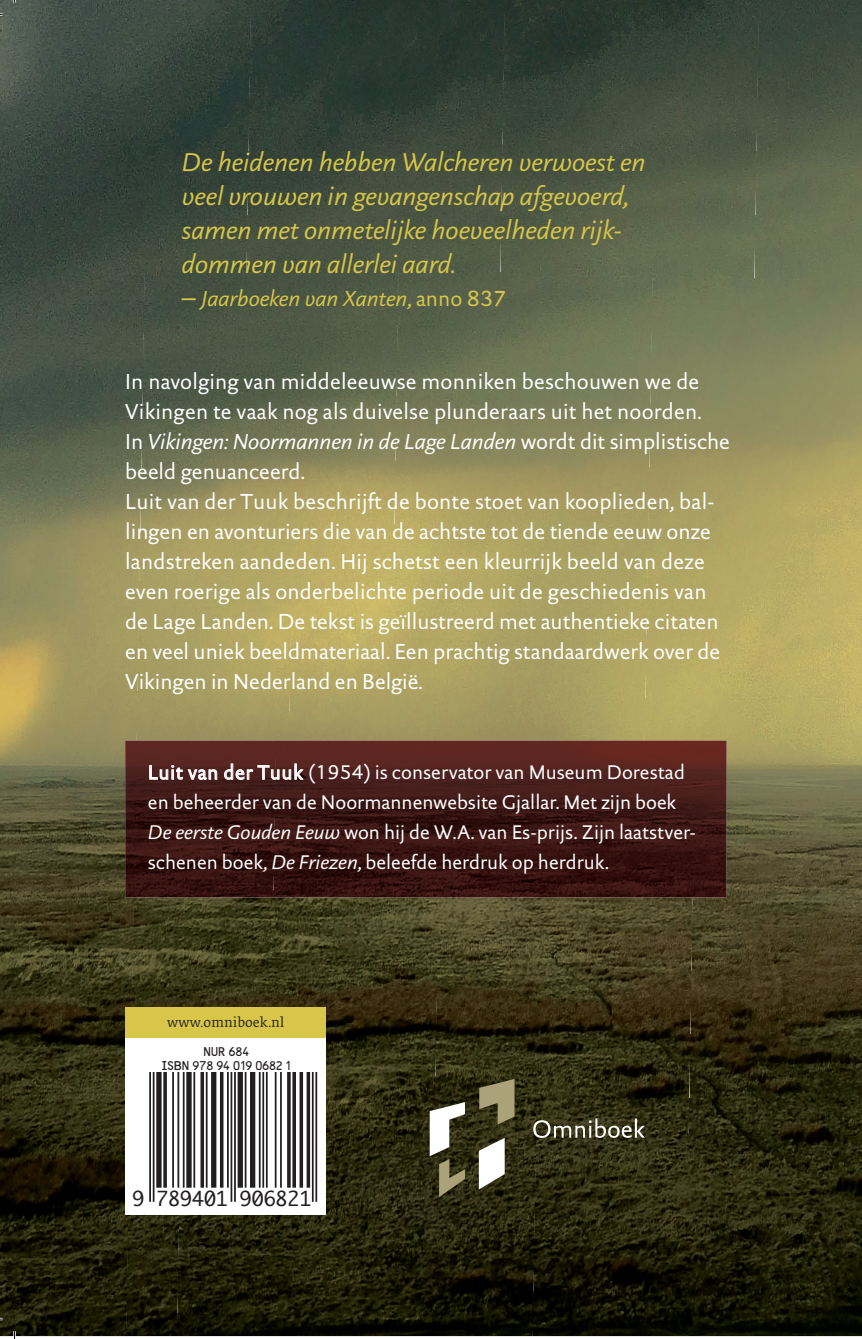
<style>
.page{position:relative;width:862px;height:1339px;background:#fff}
.page>*{position:absolute;margin:0;border:0;box-sizing:border-box;transform-origin:0 0}
.t1{font:italic 26px/34px "DTL Documenta Sans TOT";color:#d7c649}
.t2{font:22px/30px "DTL Documenta Sans TOT";letter-spacing:.005em;color:#fff}
.t3{font:italic 22px "DTL Documenta Sans TOT";color:#d7c649}
.t4{font:20px/30px "DTL Documenta Sans TOT";color:#fff}
.t5{font:19.8px "Monaco";color:#231f20}
.t6{font:500 14.6px "Collis Roman";color:#231f20}
.t7{font:11.4px/13.6px "Optical Beta";color:#231f20;text-align:center}
.s1{font-size:28px}
.s2{font-style:normal}
.s3{font-style:italic}
</style>
<div class="page">
<img style="left:759px;top:0;width:102px;height:276px">
<img style="left:505px;top:0;width:254px;height:276px">
<img style="left:251px;top:0;width:254px;height:272px">
<img style="left:0;top:0;width:251px;height:268px">
<img style="left:652px;top:276px;width:209px;height:214px">
<img style="left:399px;top:272px;width:253px;height:284px">
<img style="left:145px;top:268px;width:254px;height:288px">
<img style="left:0;top:265px;width:145px;height:500px">
<img style="left:644px;top:490px;width:217px;height:287px">
<img style="left:292px;top:556px;width:355px;height:184px">
<img style="left:136px;top:553px;width:156px;height:187px">
<img style="left:692px;top:777px;width:169px;height:354px">
<img style="left:0;top:765px;width:126px;height:499px">
<img style="left:438px;top:897px;width:254px;height:234px">
<img style="left:185px;top:897px;width:253px;height:228px">
<img style="left:126px;top:897px;width:59px;height:439px">
<img style="left:536px;top:1131px;width:325px;height:205px">
<img style="left:177px;top:1125px;width:359px;height:211px">
<img style="left:0;top:1264px;width:128px;height:72px">
<img style="left:276px;top:740px;width:450px;height:157px">
<img style="left:125px;top:740px;width:151px;height:157px">
<svg style="left:149px;top:764px;width:68px;height:21px"></svg>
<svg style="left:224px;top:763px;width:80px;height:33px;background:#603e3b"></svg>
<svg style="left:479px;top:1078px;width:35px;height:46px;background:#7e7753"></svg>
<svg style="left:533px;top:1118px;width:111px;height:20px;background:#696751"></svg>
<svg style="left:478px;top:1137px;width:26px;height:52px"></svg>
<svg style="left:429px;top:1102px;width:36px;height:95px"></svg>
<svg style="left:126px;top:1038px;width:200px;height:176px"></svg>
<div style="left:126px;top:1007px;width:200px;height:31px;background:#d7c649"></div>
<hr style="left:149px;top:1072px;width:2px;height:129px;background:#231f20">
<hr style="left:153px;top:1072px;width:1px;height:129px;background:#231f20">
<hr style="left:156px;top:1072px;width:2px;height:115px;background:#231f20">
<hr style="left:158px;top:1072px;width:2px;height:115px;background:#231f20">
<hr style="left:160px;top:1072px;width:1px;height:115px;background:#231f20">
<hr style="left:163px;top:1072px;width:2px;height:115px;background:#231f20">
<hr style="left:165px;top:1072px;width:2px;height:115px;background:#231f20">
<hr style="left:172px;top:1072px;width:2px;height:115px;background:#231f20">
<hr style="left:177px;top:1072px;width:2px;height:115px;background:#231f20">
<hr style="left:183px;top:1072px;width:1px;height:115px;background:#231f20">
<hr style="left:186px;top:1072px;width:2px;height:115px;background:#231f20">
<hr style="left:188px;top:1072px;width:2px;height:115px;background:#231f20">
<hr style="left:190px;top:1072px;width:1px;height:115px;background:#231f20">
<hr style="left:193px;top:1072px;width:2px;height:115px;background:#231f20">
<hr style="left:200px;top:1072px;width:2px;height:115px;background:#231f20">
<hr style="left:202px;top:1072px;width:2px;height:115px;background:#231f20">
<hr style="left:206px;top:1072px;width:1px;height:115px;background:#231f20">
<hr style="left:211px;top:1072px;width:2px;height:115px;background:#231f20">
<hr style="left:213px;top:1072px;width:1px;height:115px;background:#231f20">
<hr style="left:214px;top:1072px;width:2px;height:115px;background:#231f20">
<hr style="left:220px;top:1072px;width:2px;height:115px;background:#231f20">
<hr style="left:222px;top:1072px;width:1px;height:115px;background:#231f20">
<hr style="left:227px;top:1072px;width:2px;height:115px;background:#231f20">
<hr style="left:230px;top:1072px;width:2px;height:129px;background:#231f20">
<hr style="left:234px;top:1072px;width:2px;height:129px;background:#231f20">
<hr style="left:237px;top:1072px;width:2px;height:115px;background:#231f20">
<hr style="left:239px;top:1072px;width:2px;height:115px;background:#231f20">
<hr style="left:241px;top:1072px;width:2px;height:115px;background:#231f20">
<hr style="left:245px;top:1072px;width:1px;height:115px;background:#231f20">
<hr style="left:250px;top:1072px;width:2px;height:115px;background:#231f20">
<hr style="left:252px;top:1072px;width:1px;height:115px;background:#231f20">
<hr style="left:253px;top:1072px;width:2px;height:115px;background:#231f20">
<hr style="left:259px;top:1072px;width:1px;height:115px;background:#231f20">
<hr style="left:262px;top:1072px;width:2px;height:115px;background:#231f20">
<hr style="left:266px;top:1072px;width:1px;height:115px;background:#231f20">
<hr style="left:275px;top:1072px;width:1px;height:115px;background:#231f20">
<hr style="left:280px;top:1072px;width:2px;height:115px;background:#231f20">
<hr style="left:287px;top:1072px;width:2px;height:115px;background:#231f20">
<hr style="left:289px;top:1072px;width:1px;height:115px;background:#231f20">
<hr style="left:292px;top:1072px;width:2px;height:115px;background:#231f20">
<hr style="left:294px;top:1072px;width:2px;height:115px;background:#231f20">
<hr style="left:299px;top:1072px;width:2px;height:115px;background:#231f20">
<hr style="left:301px;top:1072px;width:2px;height:115px;background:#231f20">
<hr style="left:306px;top:1072px;width:2px;height:115px;background:#231f20">
<hr style="left:308px;top:1072px;width:2px;height:115px;background:#231f20">
<hr style="left:312px;top:1072px;width:1px;height:129px;background:#231f20">
<hr style="left:315px;top:1072px;width:2px;height:129px;background:#231f20">
<svg style="left:13px;top:1330px;width:3px;height:8px"></svg>
<svg style="left:0;top:655px;width:1px;height:23px"></svg>
<p class="t1" style="left:182px;top:144px;width:465px">De heidenen hebben Walcheren verwoest en veel vrouwen in gevangenschap afgevoerd, samen met onmetelijke hoeveelheden rijk&shy;dommen van allerlei aard.</p>
<p class="t3" style="left:182px;top:285px;width:325px"><span class="s1">–</span> Jaarboeken van Xanten<span class="s2">, anno 837</span></p>
<p class="t2" style="left:125px;top:366px;width:606px">In navolging van middeleeuwse monniken beschouwen we de Vikingen te vaak nog als duivelse plunderaars uit het noorden.<br>In <span class="s3">Vikingen: Noormannen in de Lage Landen</span> wordt dit simplistische beeld genuanceerd.<br>Luit van der Tuuk beschrijft de bonte stoet van kooplieden, bal&shy;lingen en avonturiers die van de achtste tot de tiende eeuw onze landstreken aandeden. Hij schetst een kleurrijk beeld van deze even roerige als onderbelichte periode uit de geschiedenis van de Lage Landen. De tekst is geïllustreerd met authentieke citaten en veel uniek beeldmateriaal. Een prachtig standaardwerk over de Vikingen in Nederland en België.</p>
<p class="t4" style="left:148px;top:757px;width:549px">Luit van der Tuuk (1954) is conservator van Museum Dorestad en beheerder van de Noormannenwebsite Gjallar. Met zijn boek <span class="s3">De eerste Gouden Eeuw</span> won hij de W.A. van Es-prijs. Zijn laatstver&shy;schenen boek, <span class="s3">De Friezen</span>, beleefde herdruk op herdruk.</p>
<p class="t6" style="left:167px;top:1014px;width:118px">www.omniboek.nl</p>
<p class="t7" style="left:162px;top:1045px;width:130px">NUR 684<br>ISBN 978 94 019 0682 1</p>
<p class="t5" style="left:132px;top:1187px;width:180px">9 789401 906821</p>
</div>
